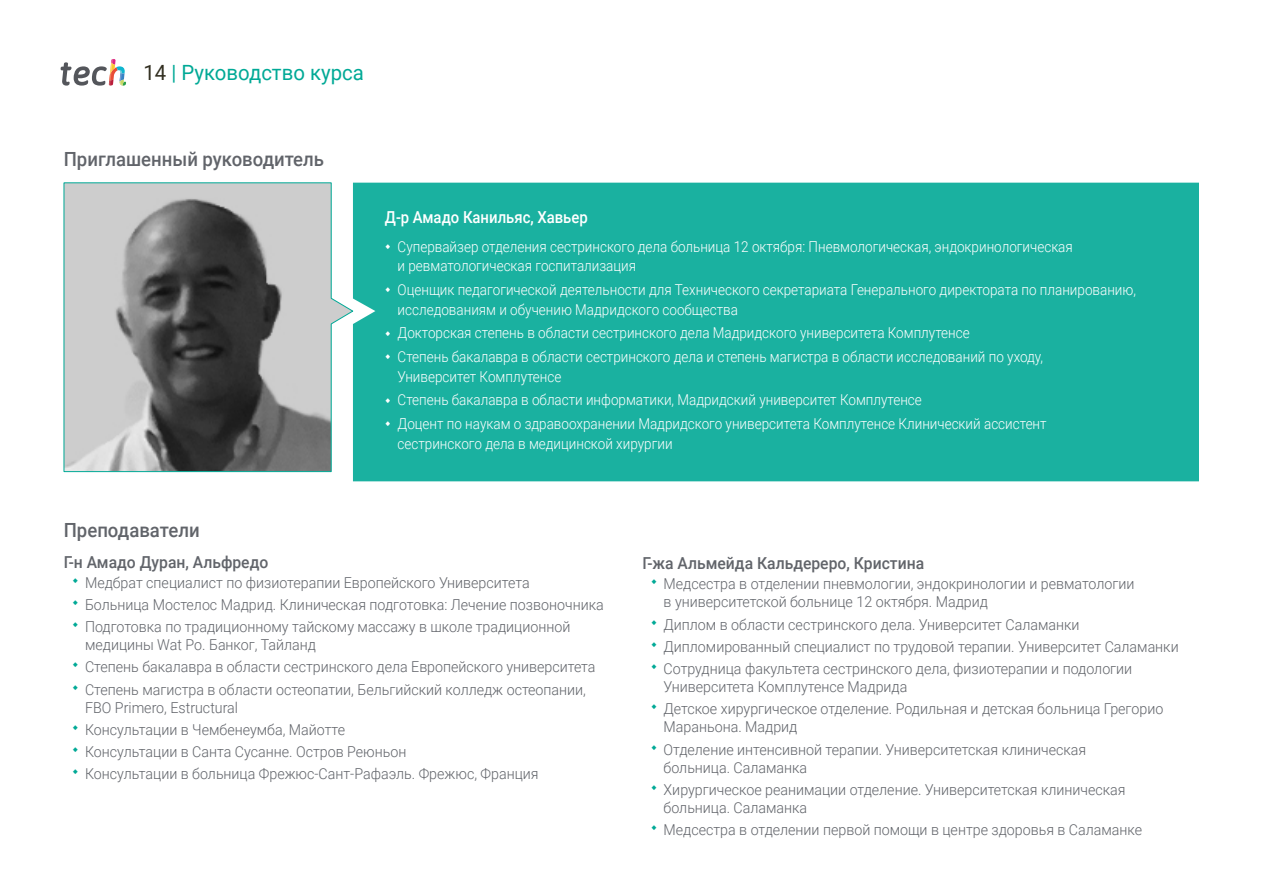
<style>
.page{position:relative;width:1263px;height:893px;background:#fff}
.page>*{position:absolute;margin:0;border:0;box-sizing:border-box;transform-origin:0 0}
.t1{font:21px "Roboto";color:#00a996}
.t2{font:500 19.5px "Roboto";color:#61646a;scale:.95 1}
.t3{font:500 16.5px "Roboto";color:#61646a;scale:.95 1}
.t4{font:500 16.5px "Roboto";color:#fff;scale:.9 1}
.t5{font:300 15px/22.2px "Roboto";color:#61646a;scale:.95 1}
.t6{font:300 15px/23.7px "Roboto";color:#fff;scale:.9 1}
.s1{color:#312e20}
</style>
<div class="page">
<svg style="left:61px;top:59px;width:65px;height:27px"></svg>
<div style="left:353px;top:183px;width:846px;height:298px;background:#1ab1a0"></div>
<svg style="left:64px;top:182px;width:289px;height:290px;background:#949595"></svg>
<svg style="left:386px;top:244px;width:4px;height:5px"></svg>
<svg style="left:386px;top:287px;width:4px;height:5px"></svg>
<svg style="left:386px;top:331px;width:4px;height:5px"></svg>
<svg style="left:386px;top:354px;width:4px;height:5px"></svg>
<svg style="left:386px;top:398px;width:4px;height:5px"></svg>
<svg style="left:386px;top:421px;width:4px;height:5px"></svg>
<h1 class="t1" style="left:144px;top:57px;width:222px"><span class="s1">14</span> | Руководство курса</h1>
<h2 class="t2" style="left:64px;top:145px;width:275px">Приглашенный руководитель</h2>
<p class="t4" style="left:385px;top:206px;width:227px">Д-р Амадо Канильяс, Хавьер</p>
<p class="t6" style="left:398px;top:236px;width:752px;line-height:19.5px">Супервайзер отделения сестринского дела больница 12 октября: Пневмологическая, эндокринологическая и ревматологическая госпитализация</p>
<p class="t6" style="left:398px;top:279px;width:822px;line-height:19.5px">Оценщик педагогической деятельности для Технического секретариата Генерального директората по планированию, исследованиям и обучению Мадридского сообщества</p>
<p class="t6" style="left:398px;top:321px;width:719px">Докторская степень в области сестринского дела Мадридского университета Комплутенсе<br>Степень бакалавра в области сестринского дела и степень магистра в области исследований по уходу,</p>
<p class="t6" style="left:398px;top:364px;width:723px">Университет Комплутенсе<br>Степень бакалавра в области информатики, Мадридский университет Комплутенсе<br>Доцент по наукам о здравоохранении Мадридского университета Комплутенсе Клинический ассистент</p>
<p class="t6" style="left:398px;top:431px;width:307px">сестринского дела в медицинской хирургии</p>
<h2 class="t2" style="left:64px;top:516px;width:144px">Преподаватели</h2>
<p class="t3" style="left:64px;top:550px;width:217px">Г-н Амадо Дуран, Альфредо</p>
<p class="t5" style="left:85px;top:571px;width:547px">Медбрат специалист по физиотерапии Европейского Университета<br>Больница Мостелос Мадрид. Клиническая подготовка: Лечение позвоночника<br>Подготовка по традиционному тайскому массажу в школе традиционной</p>
<p class="t5" style="left:85px;top:633px;width:539px">медицины Wat Po. Банког, Тайланд<br>Степень бакалавра в области сестринского дела Европейского университета<br>Степень магистра в области остеопатии, Бельгийский колледж остеопании,</p>
<p class="t5" style="left:85px;top:696px;width:479px">FBO Primero, Estructural<br>Консультации в Чембенеумба, Майотте<br>Консультации в Санта Сусанне. Остров Реюньон<br>Консультации в больница Фрежюс-Сант-Рафаэль. Фрежюс, Франция</p>
<p class="t3" style="left:642px;top:552px;width:298px">Г-жа Альмейда Кальдереро, Кристина</p>
<p class="t5" style="left:664px;top:574px;width:497px;line-height:18px">Медсестра в отделении пневмологии, эндокринологии и ревматологии в университетской больнице 12 октября. Мадрид</p>
<p class="t5" style="left:664px;top:613px;width:544px">Диплом в области сестринского дела. Университет Саламанки<br>Дипломированный специалист по трудовой терапии. Университет Саламанки<br>Сотрудница факультета сестринского дела, физиотерапии и подологии</p>
<p class="t5" style="left:664px;top:675px;width:527px">Университета Комплутенсе Мадрида<br>Детское хирургическое отделение. Родильная и детская больница Грегорио</p>
<p class="t5" style="left:664px;top:715px;width:446px">Мараньона. Мадрид<br>Отделение интенсивной терапии. Университетская клиническая</p>
<p class="t5" style="left:664px;top:756px;width:488px">больница. Саламанка<br>Хирургическое реанимации отделение. Университетская клиническая</p>
<p class="t5" style="left:664px;top:796px;width:505px">больница. Саламанка<br>Медсестра в отделении первой помощи в центре здоровья в Саламанке</p>
</div>
